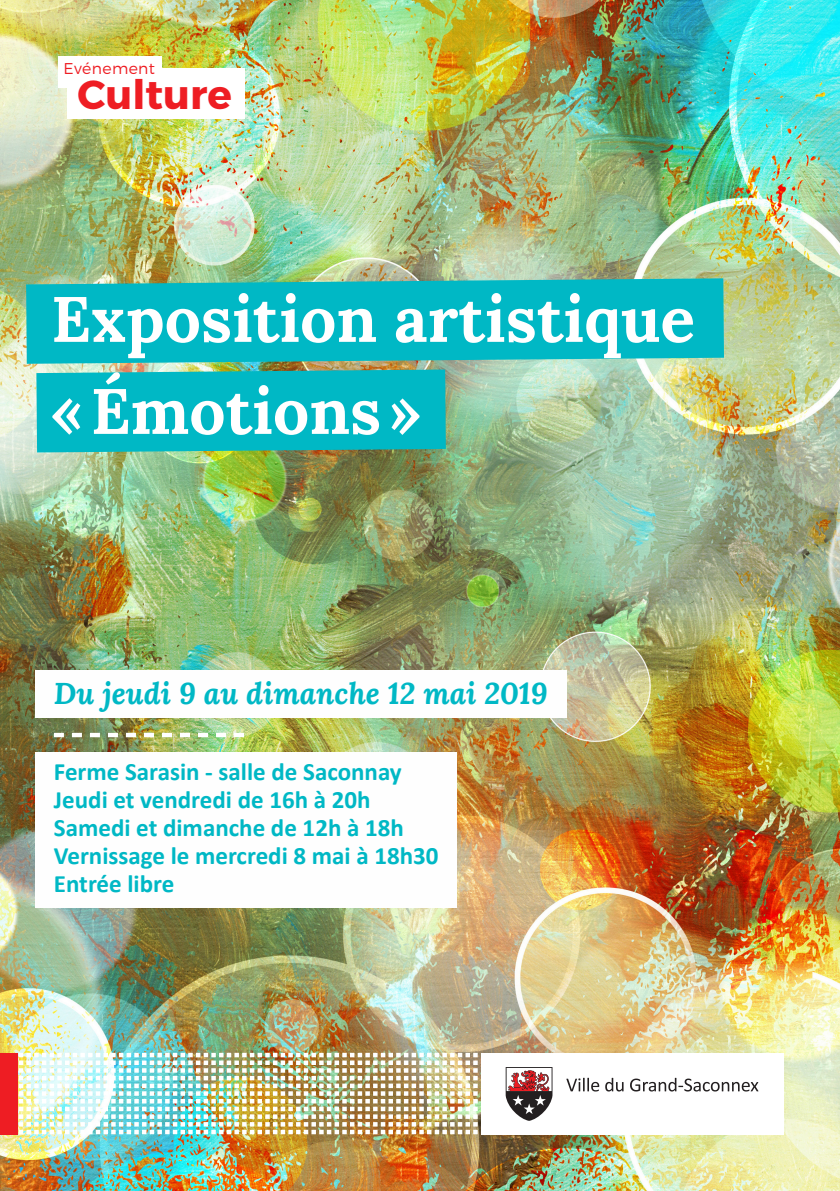
<style>
.page{position:relative;width:840px;height:1191px;background:#fff}
.page>*{position:absolute;margin:0;border:0;box-sizing:border-box;transform-origin:0 0}
.titre_1{font:700 64px/92px "Lora";color:#fff}
.t1{font:700 40.6px "Montserrat";color:#ee1d23}
.info_1{font:italic 700 30px "Lora";color:#00b8c5}
.info_2{font:700 25px "Calibri";color:#00b8c5}
.t2{font:300 15.6px "Montserrat";letter-spacing:.025em;color:#ee1d23}
</style>
<div class="page">
<img style="left:0;top:0;width:839px;height:1191px">
<div style="left:35px;top:670px;width:531px;height:48px;background:#fff"></div>
<div style="left:35px;top:752px;width:421px;height:155px;background:#fff"></div>
<svg style="left:387px;top:718px;width:28px;height:12px"></svg>
<svg style="left:484px;top:718px;width:63px;height:12px"></svg>
<svg style="left:54px;top:733px;width:190px;height:4px"></svg>
<div style="left:36px;top:369px;width:409px;height:83px;background:#00b8c5"></div>
<svg style="left:26px;top:278px;width:697px;height:86px;background:#0db8c1"></svg>
<div style="left:480px;top:1052px;width:302px;height:82px;background:#fff"></div>
<svg style="left:566px;top:1077px;width:33px;height:14px"></svg>
<svg style="left:605px;top:1077px;width:18px;height:14px"></svg>
<svg style="left:630px;top:1077px;width:128px;height:14px"></svg>
<svg style="left:505px;top:1067px;width:47px;height:53px"></svg>
<img style="left:19px;top:1052px;width:458px;height:82px">
<div style="left:0;top:1052px;width:17px;height:82px;background:#ee1d23"></div>
<div style="left:67px;top:69px;width:178px;height:50px;background:#fff"></div>
<div style="left:58px;top:57px;width:104px;height:31px;background:#fff"></div>
<p class="t2" style="left:64px;top:59px;width:93px">Evénement</p>
<p class="t1" style="left:77px;top:69px;width:156px">Culture</p>
<p class="titre_1" style="left:51px;top:273px;width:645px">Exposition artistique «Émotions »</p>
<p class="info_1" style="left:54px;top:672px;width:495px">Du jeudi 9 au dimanche 12 mai 2019</p>
<p class="info_2" style="left:54px;top:754px;width:349px">Ferme Sarasin - salle de Saconnay</p>
<p class="info_2" style="left:54px;top:782px;width:318px">Jeudi et vendredi de 16h à 20h</p>
<p class="info_2" style="left:54px;top:810px;width:351px">Samedi et dimanche de 12h à 18h</p>
<p class="info_2" style="left:54px;top:838px;width:386px">Vernissage le mercredi 8 mai à 18h30</p>
<p class="info_2" style="left:54px;top:866px;width:122px">Entrée libre</p>
</div>
